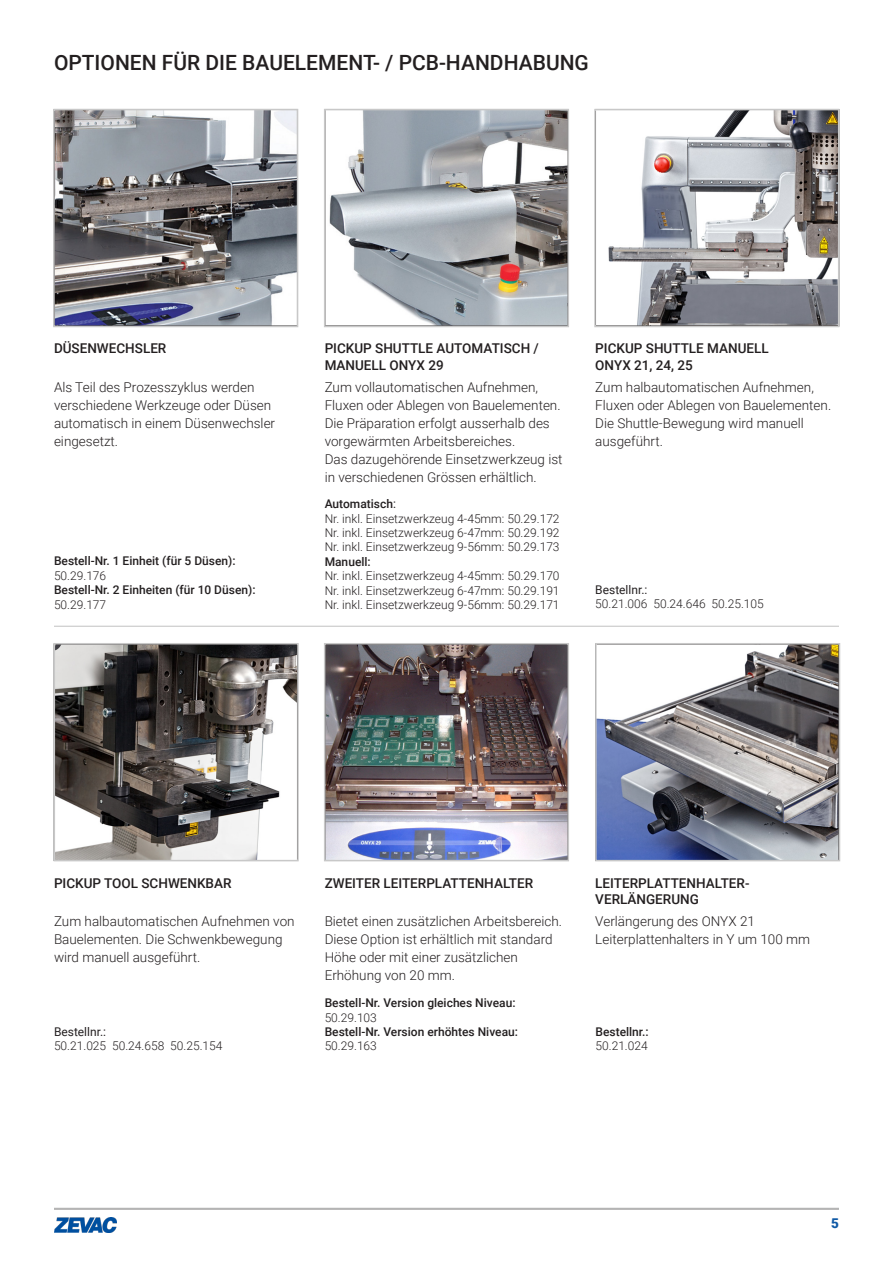
<style>
.page{position:relative;width:893px;height:1263px;background:#fff}
.page>*{position:absolute;margin:0;border:0;box-sizing:border-box;transform-origin:0 0}
.t1{font:500 21px "Roboto";color:#231f20}
.t2{font:300 13.5px/18px "Roboto";color:#231f20}
.t3{font:500 13.5px/16.2px "Roboto";color:#231f20}
.t4{font:900 13.5px "Roboto";color:#105aa6}
.t5{font:300 12px "Roboto";color:#231f20}
.t6{font:500 12px "Roboto";color:#231f20}
.t7{font:12px "Roboto";color:#231f20}
.s1{font-weight:400}
</style>
<div class="page">
<img style="left:54px;top:1217px;width:63px;height:15px">
<hr style="left:54px;top:1208px;width:785px;height:1px;background:#c8c8c8">
<img style="left:56px;top:112px;width:239px;height:212px">
<img style="left:329px;top:112px;width:237px;height:212px">
<img style="left:608px;top:112px;width:228px;height:212px">
<img style="left:57px;top:646px;width:239px;height:212px">
<img style="left:327px;top:646px;width:239px;height:212px">
<img style="left:598px;top:646px;width:239px;height:212px">
<hr style="left:54px;top:626px;width:785px;height:1px;background:#c8c8c8">
<div style="left:54px;top:643px;width:245px;height:218px;border:2px solid #c8c8c8"></div>
<div style="left:324px;top:643px;width:245px;height:218px;border:2px solid #c8c8c8"></div>
<div style="left:595px;top:643px;width:245px;height:218px;border:2px solid #c8c8c8"></div>
<div style="left:594px;top:109px;width:245px;height:218px;border:2px solid #c8c8c8"></div>
<div style="left:324px;top:109px;width:245px;height:218px;border:2px solid #c8c8c8"></div>
<div style="left:53px;top:109px;width:245px;height:218px;border:2px solid #c8c8c8"></div>
<p class="t1" style="left:54px;top:48px;width:536px">OPTIONEN FÜR DIE BAUELEMENT- / PCB-HANDHABUNG</p>
<p class="t3" style="left:54px;top:340px;width:114px">DÜSENWECHSLER</p>
<p class="t2" style="left:54px;top:377px;width:223px">Als Teil des Prozesszyklus werden verschiedene Werkzeuge oder Düsen automatisch in einem Düsenwechsler eingesetzt.</p>
<p class="t6" style="left:54px;top:553px;width:183px">Bestell-Nr. 1 Einheit (für 5 Düsen):</p>
<p class="t5" style="left:54px;top:567px;width:54px">50.29.176</p>
<p class="t6" style="left:54px;top:582px;width:203px">Bestell-Nr. 2 Einheiten (für 10 Düsen):</p>
<p class="t5" style="left:54px;top:596px;width:54px">50.29.177</p>
<p class="t3" style="left:325px;top:340px;width:216px">PICKUP SHUTTLE AUTOMATISCH /</p>
<p class="t3" style="left:325px;top:356px;width:121px">MANUELL ONYX 29</p>
<p class="t2" style="left:325px;top:377px;width:237px">Zum vollautomatischen Aufnehmen, Fluxen oder Ablegen von Bauelementen.<br>Die Präparation erfolgt ausserhalb des vorgewärmten Arbeitsbereiches.</p>
<p class="t2" style="left:325px;top:449px;width:239px">Das dazugehörende Einsetzwerkzeug ist in verschiedenen Grössen erhältlich.</p>
<p class="t6" style="left:325px;top:495px;width:73px">Automatisch<span class="s1">:</span></p>
<p class="t5" style="left:325px;top:510px;width:236px">Nr. inkl. Einsetzwerkzeug 4-45mm: 50.29.172</p>
<p class="t5" style="left:325px;top:524px;width:236px">Nr. inkl. Einsetzwerkzeug 6-47mm: 50.29.192</p>
<p class="t5" style="left:325px;top:539px;width:236px">Nr. inkl. Einsetzwerkzeug 9-56mm: 50.29.173</p>
<p class="t6" style="left:325px;top:553px;width:48px">Manuell:</p>
<p class="t5" style="left:325px;top:567px;width:236px">Nr. inkl. Einsetzwerkzeug 4-45mm: 50.29.170</p>
<p class="t5" style="left:325px;top:582px;width:236px">Nr. inkl. Einsetzwerkzeug 6-47mm: 50.29.191</p>
<p class="t5" style="left:325px;top:596px;width:236px">Nr. inkl. Einsetzwerkzeug 9-56mm: 50.29.171</p>
<p class="t3" style="left:595px;top:340px;width:175px">PICKUP SHUTTLE MANUELL</p>
<p class="t3" style="left:595px;top:356px;width:99px">ONYX 21, 24, 25</p>
<p class="t2" style="left:595px;top:377px;width:237px">Zum halbautomatischen Aufnehmen,<br>Fluxen oder Ablegen von Bauelementen.<br>Die Shuttle-Bewegung wird manuell ausgeführt.</p>
<p class="t7" style="left:595px;top:581px;width:54px">Bestellnr.:</p>
<p class="t5" style="left:595px;top:596px;width:170px">50.21.006 50.24.646 50.25.105</p>
<p class="t3" style="left:54px;top:874px;width:179px">PICKUP TOOL SCHWENKBAR</p>
<p class="t2" style="left:54px;top:912px;width:242px">Zum halbautomatischen Aufnehmen von<br>Bauelementen. Die Schwenkbewegung wird manuell ausgeführt.</p>
<p class="t7" style="left:54px;top:1023px;width:54px">Bestellnr.:</p>
<p class="t5" style="left:54px;top:1037px;width:170px">50.21.025 50.24.658 50.25.154</p>
<p class="t3" style="left:325px;top:874px;width:210px">ZWEITER LEITERPLATTENHALTER</p>
<p class="t2" style="left:325px;top:912px;width:239px">Bietet einen zusätzlichen Arbeitsbereich.<br>Diese Option ist erhältlich mit standard Höhe oder mit einer zusätzlichen Erhöhung von 20 mm.</p>
<p class="t6" style="left:325px;top:994px;width:192px">Bestell-Nr. Version gleiches Niveau:</p>
<p class="t5" style="left:325px;top:1009px;width:54px">50.29.103</p>
<p class="t6" style="left:325px;top:1023px;width:195px">Bestell-Nr. Version erhöhtes Niveau:</p>
<p class="t5" style="left:325px;top:1038px;width:54px">50.29.163</p>
<p class="t3" style="left:595px;top:874px;width:156px">LEITERPLATTENHALTER-<br>VERLÄNGERUNG</p>
<p class="t2" style="left:595px;top:912px;width:216px">Verlängerung des ONYX 21<br>Leiterplattenhalters in Y um 100 mm</p>
<p class="t6" style="left:595px;top:1023px;width:55px">Bestellnr.:</p>
<p class="t5" style="left:595px;top:1037px;width:54px">50.21.024</p>
<p class="t4" style="left:831px;top:1213px;width:9px">5</p>
</div>
